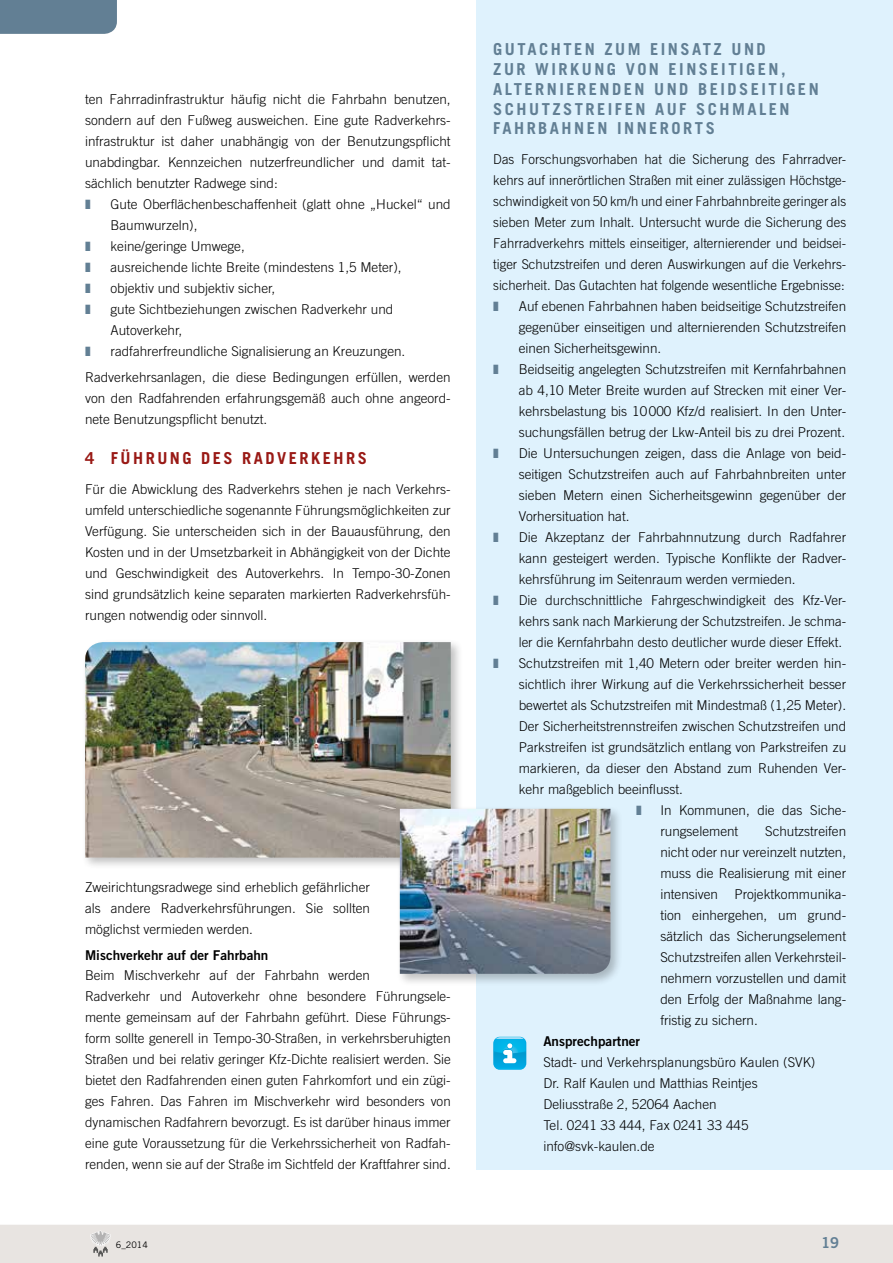
<style>
.page{position:relative;width:893px;height:1263px;background:#fff}
.page>*{position:absolute;margin:0;border:0;box-sizing:border-box;transform-origin:0 0}
.t1{font:700 16.5px/19.8px "Trade Gothic";letter-spacing:.15em;color:#627f94}
.t2{font:700 16.5px "Trade Gothic";letter-spacing:.15em;color:#991915}
.t3{font:15px "Trade Gothic Bold Two";color:#627f94}
.t4{font:300 13.5px/21px "Trade Gothic";color:#000;text-align:justify}
.t5{font:13.5px "Trade Gothic Bold Two";color:#000}
.t6{font:9px "Trade Gothic";color:#000}
</style>
<div class="page">
<div style="left:0;top:0;width:117px;height:34px;background:#627f94"></div>
<div style="left:0;top:1225px;width:893px;height:38px;background:#e8e4e1"></div>
<div style="left:476px;top:0;width:417px;height:1169px;background:#dff2fd"></div>
<div style="left:81px;top:638px;width:382px;height:232px;background:#000;opacity:.25"></div>
<img style="left:85px;top:642px;width:366px;height:215px">
<div style="left:396px;top:805px;width:227px;height:181px;background:#000;opacity:.25"></div>
<img style="left:400px;top:809px;width:210px;height:165px">
<svg style="left:493px;top:1037px;width:33px;height:33px"></svg>
<p class="t4" style="left:85px;top:89px;width:367px">ten Fahrradinfrastruktur häufig nicht die Fahrbahn benutzen, sondern auf den Fußweg ausweichen. Eine gute Radverkehrs&shy;infrastruktur ist daher unabhängig von der Benutzungspflicht unabdingbar. Kennzeichen nutzerfreundlicher und damit tat&shy;sächlich benutzter Radwege sind:</p>
<p class="t4" style="left:111px;top:194px;width:342px">Gute Oberflächenbeschaffenheit (glatt ohne „Huckel“ und<br>Baumwurzeln),</p>
<p class="t4" style="left:111px;top:236px;width:136px">keine/geringe Umwege,</p>
<p class="t4" style="left:111px;top:257px;width:293px">ausreichende lichte Breite (mindestens 1,5 Meter),</p>
<p class="t4" style="left:111px;top:278px;width:166px">objektiv und subjektiv sicher,</p>
<p class="t4" style="left:111px;top:299px;width:284px">gute Sichtbeziehungen zwischen Radverkehr und<br>Autoverkehr,</p>
<p class="t4" style="left:85px;top:339px;width:367px;line-height:25.2px;text-indent:26px">radfahrerfreundliche Signalisierung an Kreuzungen.<br>Radverkehrsanlagen, die diese Bedingungen erfüllen, werden</p>
<p class="t4" style="left:85px;top:387px;width:367px">von den Radfahrenden erfahrungsgemäß auch ohne angeord&shy;nete Benutzungspflicht benutzt.</p>
<p class="t2" style="left:85px;top:448px;width:283px">4 FÜHRUNG DES RADVERKEHRS</p>
<p class="t4" style="left:85px;top:478px;width:367px">Für die Abwicklung des Radverkehrs stehen je nach Verkehrs&shy;umfeld unterschiedliche sogenannte Führungsmöglichkeiten zur Verfügung. Sie unterscheiden sich in der Bauausführung, den Kosten und in der Umsetzbarkeit in Abhängigkeit von der Dichte und Geschwindigkeit des Autoverkehrs. In Tempo-30-Zonen sind grundsätzlich keine separaten markierten Radverkehrsfüh&shy;rungen notwendig oder sinnvoll.</p>
<p class="t4" style="left:85px;top:877px;width:286px">Zweirichtungsradwege sind erheblich gefährlicher als andere Radverkehrsführungen. Sie sollten möglichst vermieden werden.</p>
<p class="t5" style="left:85px;top:946px;width:185px">Mischverkehr auf der Fahrbahn</p>
<p class="t4" style="left:85px;top:965px;width:367px;text-align:left">Beim Mischverkehr auf der Fahrbahn werden<br>Radverkehr und Autoverkehr ohne besondere Führungsele&shy;mente gemeinsam auf der Fahrbahn geführt. Diese Führungs&shy;form sollte generell in Tempo-30-Straßen, in verkehrsberuhigten Straßen und bei relativ geringer Kfz-Dichte realisiert werden. Sie bietet den Radfahrenden einen guten Fahrkomfort und ein zügi&shy;ges Fahren. Das Fahren im Mischverkehr wird besonders von dynamischen Radfahrern bevorzugt. Es ist darüber hinaus immer eine gute Voraussetzung für die Verkehrssicherheit von Radfah&shy;renden, wenn sie auf der Straße im Sichtfeld der Kraftfahrer sind.</p>
<p class="t1" style="left:493px;top:39px;width:327px">GUTACHTEN ZUM E INSATZ UND<br>ZUR WIRKUNG VON EINSEITIGEN,<br>ALTERNIERENDEN UND BEIDSEITIGEN<br>SCHUTZSTREIFEN AUF SCHMALEN<br>FAHRBAHNEN INNERORTS</p>
<p class="t4" style="left:493px;top:148px;width:354px">Das Forschungsvorhaben hat die Sicherung des Fahrradver&shy;kehrs auf innerörtlichen Straßen mit einer zulässigen Höchstge&shy;schwindigkeit von 50 km/h und einer Fahrbahnbreite geringer als sieben Meter zum Inhalt. Untersucht wurde die Sicherung des Fahrradverkehrs mittels einseitiger, alternierender und beidsei&shy;tiger Schutzstreifen und deren Auswirkungen auf die Verkehrs&shy;sicherheit. Das Gutachten hat folgende wesentliche Ergebnisse:</p>
<p class="t4" style="left:519px;top:295px;width:329px">Auf ebenen Fahrbahnen haben beidseitige Schutzstreifen gegenüber einseitigen und alternierenden Schutzstreifen einen Sicherheitsgewinn.</p>
<p class="t4" style="left:519px;top:359px;width:329px">Beidseitig angelegten Schutzstreifen mit Kernfahrbahnen ab 4,10 Meter Breite wurden auf Strecken mit einer Ver&shy;kehrsbelastung bis 10000 Kfz/d realisiert. In den Unter&shy;suchungsfällen betrug der Lkw-Anteil bis zu drei Prozent.</p>
<p class="t4" style="left:519px;top:443px;width:329px">Die Untersuchungen zeigen, dass die Anlage von beid&shy;seitigen Schutzstreifen auch auf Fahrbahnbreiten unter sieben Metern einen Sicherheitsgewinn gegenüber der Vorhersituation hat.</p>
<p class="t4" style="left:519px;top:527px;width:329px">Die Akzeptanz der Fahrbahnnutzung durch Radfahrer kann gesteigert werden. Typische Konflikte der Radver&shy;kehrsführung im Seitenraum werden vermieden.</p>
<p class="t4" style="left:519px;top:589px;width:329px">Die durchschnittliche Fahrgeschwindigkeit des Kfz-Ver&shy;kehrs sank nach Markierung der Schutzstreifen. Je schma&shy;ler die Kernfahrbahn desto deutlicher wurde dieser Effekt.</p>
<p class="t4" style="left:519px;top:652px;width:329px">Schutzstreifen mit 1,40 Metern oder breiter werden hin&shy;sichtlich ihrer Wirkung auf die Verkehrssicherheit besser bewertet als Schutzstreifen mit Mindestmaß (1,25 Meter).<br>Der Sicherheitstrennstreifen zwischen Schutzstreifen und Parkstreifen ist grundsätzlich entlang von Parkstreifen zu markieren, da dieser den Abstand zum Ruhenden Ver&shy;kehr maßgeblich beeinflusst.</p>
<p class="t4" style="left:660px;top:800px;width:187px">In Kommunen, die das Siche&shy;rungselement</p>
<p class="t4" style="left:660px;top:821px;width:187px;text-indent:105px">Schutzstreifen nicht oder nur vereinzelt nutzten, muss die Realisierung mit einer intensiven Projektkommunika&shy;tion einhergehen, um grund&shy;sätzlich das Sicherungselement Schutzstreifen allen Verkehrsteil&shy;nehmern vorzustellen und damit den Erfolg der Maßnahme lang&shy;fristig zu sichern.</p>
<p class="t5" style="left:543px;top:1033px;width:98px">Ansprechpartner</p>
<p class="t4" style="left:543px;top:1052px;width:274px;text-align:left">Stadt- und Verkehrsplanungsbüro Kaulen (SVK)<br>Dr. Ralf Kaulen und Matthias Reintjes Deliusstraße 2, 52064 Aachen<br>Tel. 0241 33 444, Fax 0241 33 445 info@svk-kaulen.de</p>
<p class="t6" style="left:116px;top:1239px;width:33px">6_2014</p>
<p class="t3" style="left:821px;top:1234px;width:20px">19</p>
</div>
